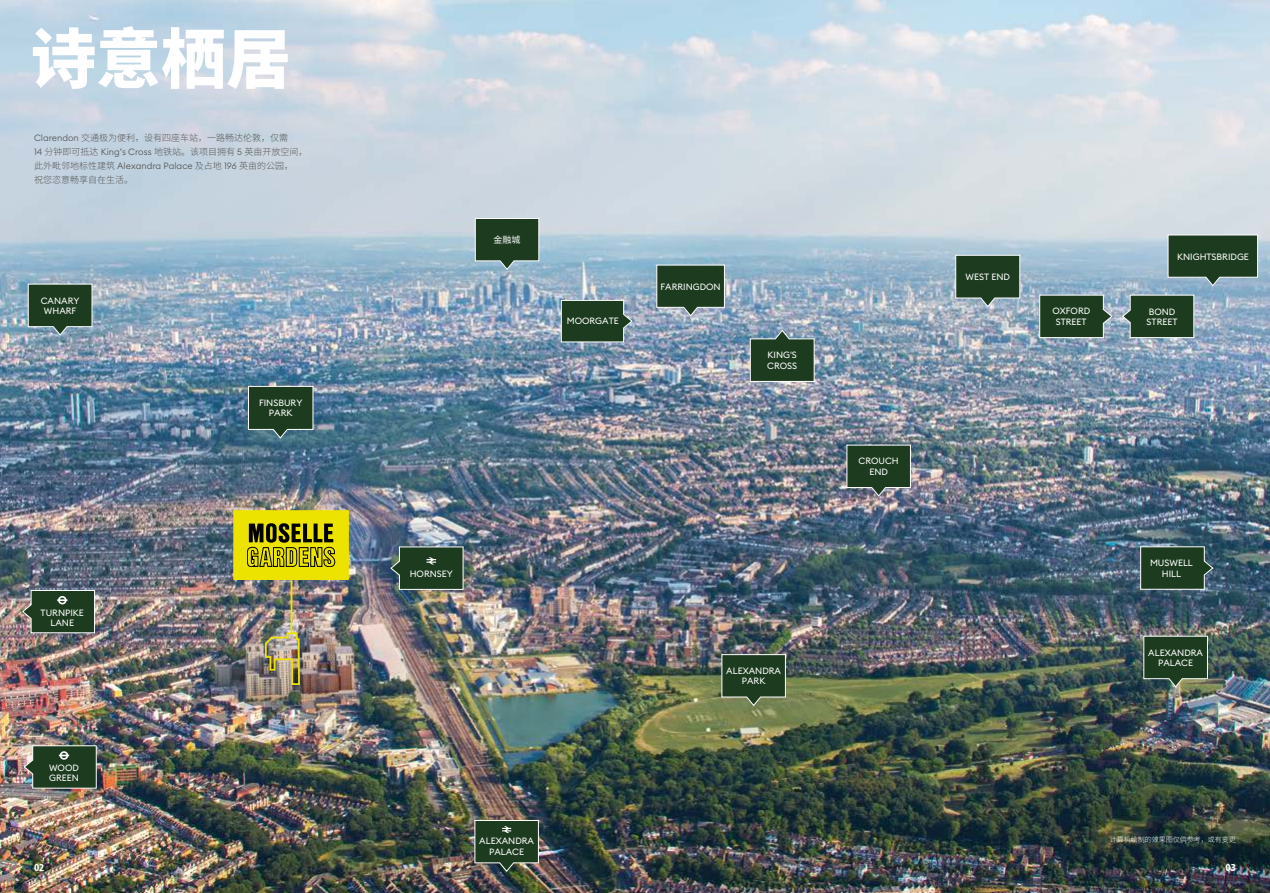
<style>
.page{position:relative;width:1270px;height:893px;background:#fff}
.page>*{position:absolute;margin:0;border:0;box-sizing:border-box;transform-origin:0 0}
.t1{font:900 65px "Noto Sans CJ Ksc";color:#fff}
.t2{font:10px "Humanist 777 BT Black Condensed B";color:#fff}
.t3{font:9px/10.5px "Euclid Circular B";color:#fff;text-align:center}
.t4{font:300 9px/14px "Noto Sans CJ Ksc";color:#575756}
.t5{font:9px "Noto Sans CJ Ksc";color:#fff}
.t6{font:300 7px "Noto Sans CJ Ksc";color:#fff}
.s1{font-family:"Euclid Circular B"}
</style>
<div class="page">
<img style="left:0;top:0;width:1270px;height:893px">
<svg style="left:333px;top:651px;width:1px;height:23px"></svg>
<hr style="left:291px;top:573px;width:1px;height:61px;background:#ede300">
<img style="left:264px;top:631px;width:37px;height:55px">
<div style="left:233px;top:510px;width:116px;height:70px;background:#ede300;border:1px solid #ede300"></div>
<svg style="left:247px;top:523px;width:88px;height:44px"></svg>
<svg style="left:955px;top:254px;width:66px;height:54px;background:#435e4c"></svg>
<svg style="left:1121px;top:294px;width:74px;height:45px;background:#3d5945"></svg>
<svg style="left:1039px;top:294px;width:74px;height:45px;background:#3d5844"></svg>
<svg style="left:21px;top:589px;width:75px;height:45px;background:#405640"></svg>
<svg style="left:23px;top:745px;width:74px;height:44px;background:#405740"></svg>
<svg style="left:27px;top:283px;width:66px;height:53px;background:#3d5a48"></svg>
<svg style="left:247px;top:385px;width:67px;height:54px;background:#335240"></svg>
<svg style="left:474px;top:217px;width:66px;height:54px;background:#43614f"></svg>
<svg style="left:560px;top:299px;width:73px;height:44px;background:#3d5844"></svg>
<svg style="left:656px;top:264px;width:69px;height:53px;background:#425c49"></svg>
<svg style="left:1143px;top:635px;width:65px;height:53px;background:#365037"></svg>
<svg style="left:1167px;top:234px;width:92px;height:53px;background:#405d4b"></svg>
<svg style="left:721px;top:654px;width:65px;height:53px;background:#3a5436"></svg>
<svg style="left:846px;top:444px;width:65px;height:53px;background:#3a523f"></svg>
<svg style="left:389px;top:546px;width:75px;height:44px;background:#334f3a"></svg>
<svg style="left:474px;top:819px;width:65px;height:54px;background:#384f38"></svg>
<svg style="left:749px;top:329px;width:66px;height:53px;background:#3c5946"></svg>
<svg style="left:1140px;top:546px;width:74px;height:44px;background:#304d37"></svg>
<h1 class="t1" style="left:31px;top:22px;width:261px">诗意栖居</h1>
<p class="t4" style="left:34px;top:131px;width:275px"><span class="s1">Clarendon</span> 交通极为便利，设有四座车站，一路畅达伦敦，仅需<br><span class="s1">14</span> 分钟即可抵达 <span class="s1">King’s Cross</span> 地铁站。该项目拥有 <span class="s1">5</span> 英亩开放空间，此外毗邻地标性建筑 <span class="s1">Alexandra Palace</span> 及占地 <span class="s1">196</span> 英亩的公园，<br>祝您恣意畅享自在生活。</p>
<p class="t3" style="left:41px;top:295px;width:40px">CANARY<br>WHARF</p>
<p class="t3" style="left:41px;top:607px;width:45px">TURNPIKE<br>LANE</p>
<p class="t3" style="left:49px;top:762px;width:31px;text-align:left">WOOD<br>GREEN</p>
<p class="t3" style="left:259px;top:397px;width:45px">FINSBURY<br>PARK</p>
<p class="t5" style="left:494px;top:234px;width:28px">金融城</p>
<p class="t3" style="left:567px;top:315px;width:54px">MOORGATE</p>
<p class="t3" style="left:660px;top:281px;width:62px">FARRINGDON</p>
<p class="t3" style="left:767px;top:350px;width:31px;text-align:left">KING'S<br>CROSS</p>
<p class="t3" style="left:410px;top:569px;width:45px">HORNSEY</p>
<p class="t3" style="left:479px;top:835px;width:56px">ALEXANDRA<br>PALACE</p>
<p class="t3" style="left:726px;top:665px;width:56px">ALEXANDRA<br>PARK</p>
<p class="t3" style="left:859px;top:455px;width:42px">CROUCH<br>END</p>
<p class="t3" style="left:965px;top:271px;width:46px">WEST END</p>
<p class="t3" style="left:1052px;top:306px;width:39px">OXFORD<br>STREET</p>
<p class="t3" style="left:1177px;top:251px;width:73px">KNIGHTSBRIDGE</p>
<p class="t3" style="left:1147px;top:306px;width:32px;text-align:left">BOND<br>STREET</p>
<p class="t3" style="left:1150px;top:558px;width:44px">MUSWELL<br>HILL</p>
<p class="t3" style="left:1148px;top:647px;width:56px">ALEXANDRA<br>PALACE</p>
<p class="t6" style="left:1110px;top:835px;width:127px">计算机绘制的效果图仅供参考，或有变更</p>
<p class="t2" style="left:34px;top:861px;width:12px">02</p>
<p class="t2" style="left:1225px;top:861px;width:12px">03</p>
</div>
